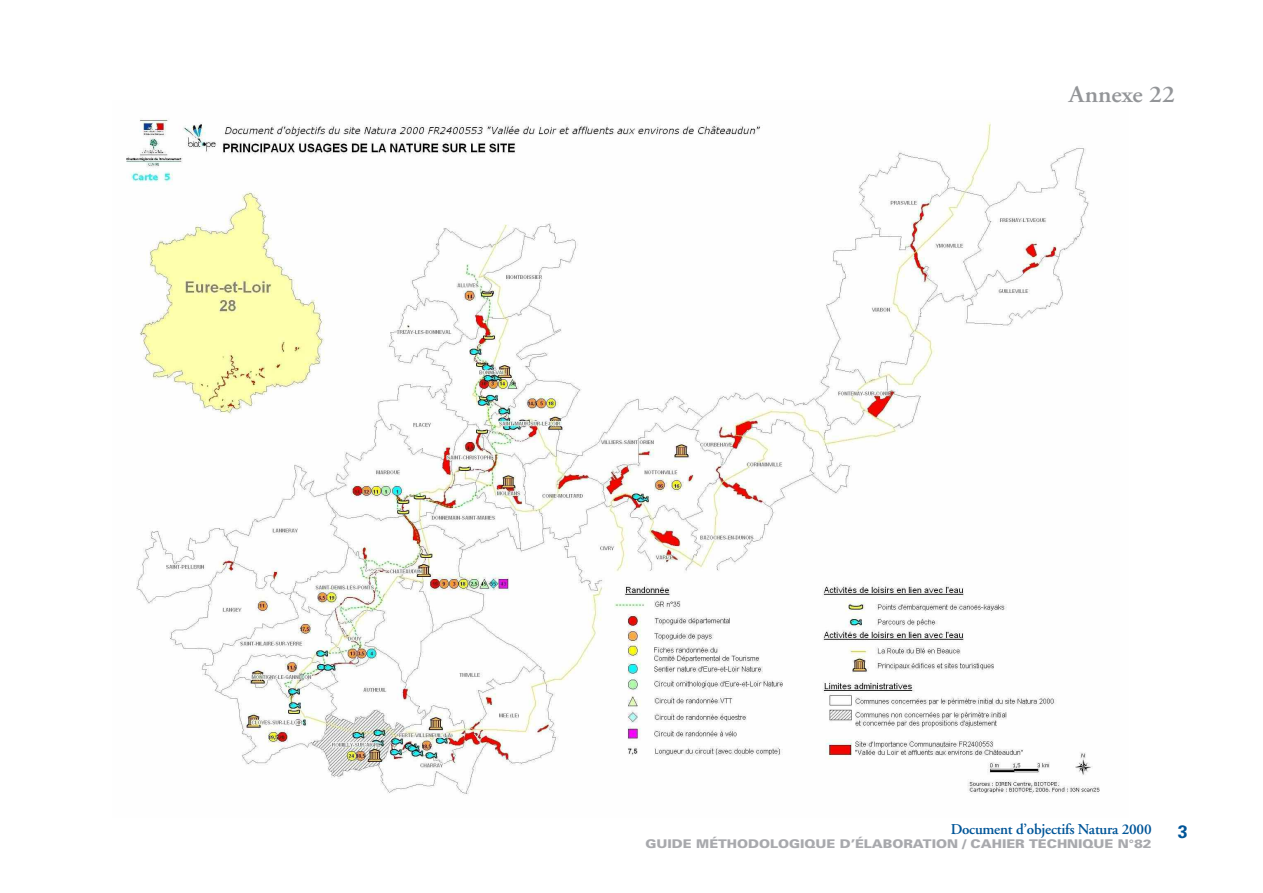
<style>
.page{position:relative;width:1263px;height:893px;background:#fff}
.page>*{position:absolute;margin:0;border:0;box-sizing:border-box;transform-origin:0 0}
.t1{font:600 24px "Adobe Garamond";color:#939598;scale:1.05 1}
.t2{font:700 18px "Univers";color:#015598}
.t3{font:600 15px "Adobe Garamond";letter-spacing:-.015em;color:#015598}
.t4{font:900 12px "Univers";color:#a8a9ad;scale:1.1 1}
</style>
<div class="page">
<img style="left:126px;top:119px;width:974px;height:676px">
<p class="t1" style="left:1069px;top:85px;width:102px">Annexe 22</p>
<p class="t3" style="left:951px;top:824px;width:202px">Document d’objectifs Natura 2000</p>
<p class="t2" style="left:1178px;top:825px;width:12px">3</p>
<p class="t4" style="left:646px;top:839px;width:461px">GUIDE MÉTHODOLOGIQUE D’ÉLABORATION / CAHIER TECHNIQUE N°82</p>
</div>
